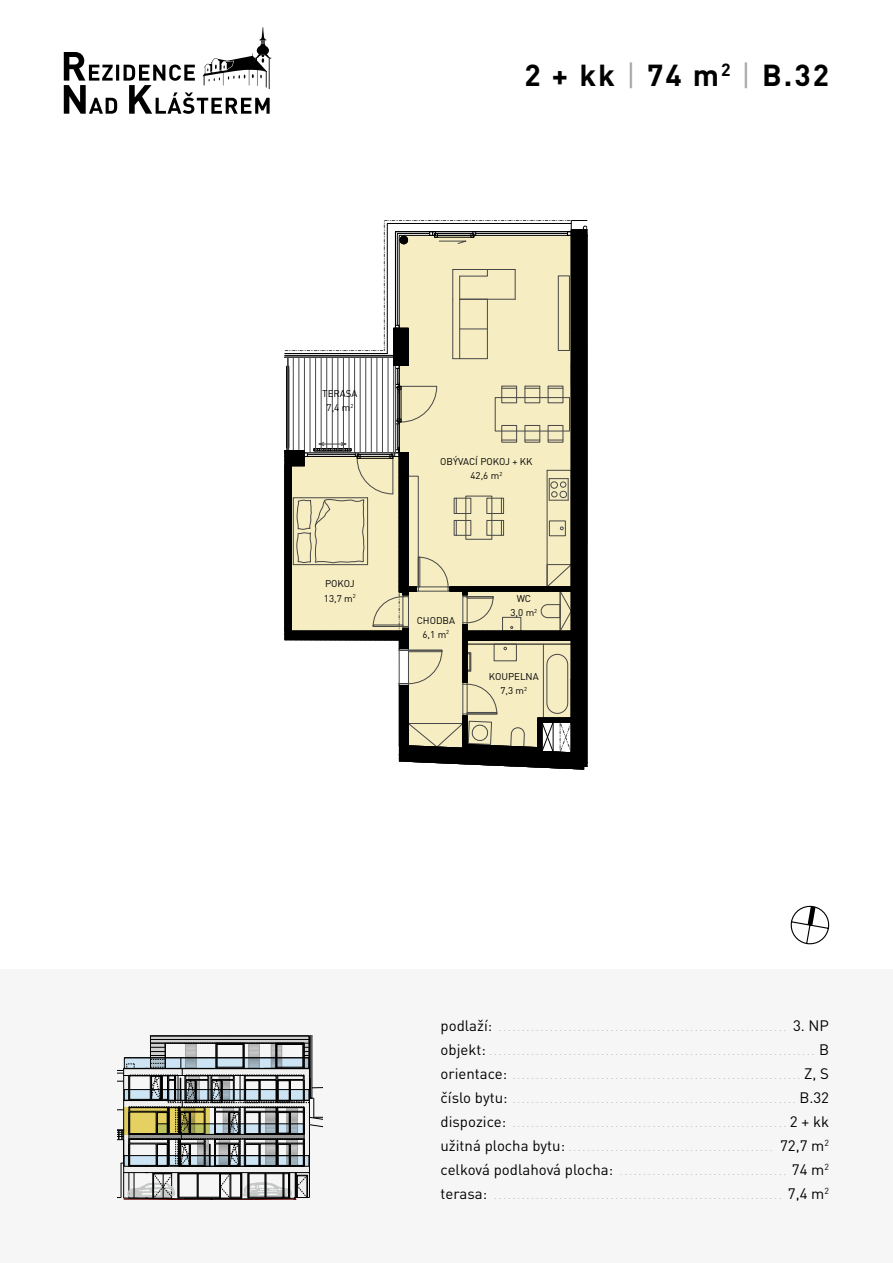
<style>
.page{position:relative;width:893px;height:1263px;background:#fff}
.page>*{position:absolute;margin:0;border:0;box-sizing:border-box;transform-origin:0 0}
.t1{font:700 30px "DIN Pro";color:#000}
.t2{font:9.75px/14.1px "DIN Pro";color:#000;text-align:center}
.t3{font:9px "DIN Pro";color:#a7a7a8}
.s1{font-weight:400;color:#a7a7a8}
.s2{font-size:15px;color:#000}
</style>
<div class="page">
<div style="left:0;top:969px;width:893px;height:294px;background:#f6f6f6"></div>
<hr style="left:150px;top:1035px;width:159px;height:1px;background:#000">
<svg style="left:117px;top:1036px;width:205px;height:164px"></svg>
<svg style="left:124px;top:1058px;width:185px;height:10px"></svg>
<svg style="left:124px;top:1089px;width:185px;height:11px"></svg>
<svg style="left:124px;top:1155px;width:185px;height:11px"></svg>
<svg style="left:210px;top:1124px;width:94px;height:10px"></svg>
<svg style="left:124px;top:1107px;width:86px;height:27px"></svg>
<svg style="left:64px;top:27px;width:207px;height:87px"></svg>
<svg style="left:790px;top:905px;width:40px;height:40px"></svg>
<svg style="left:284px;top:220px;width:303px;height:550px"></svg>
<h1 class="t1" style="left:524px;top:55px;width:306px">2 + kk <span class="s1">|</span> 74 m<sup>2</sup> <span class="s1">|</span> B.32</h1>
<p class="t2" style="left:322px;top:386px;width:37px">TERASA<br>7,4 m<sup>2</sup></p>
<p class="t2" style="left:324px;top:576px;width:33px;text-align:left">POKOJ<br>13,7 m<sup>2</sup></p>
<p class="t2" style="left:440px;top:454px;width:94px">OBÝVACÍ POKOJ + KK<br>42,6 m<sup>2</sup></p>
<p class="t2" style="left:417px;top:613px;width:40px">CHODBA<br>6,1 m<sup>2</sup></p>
<p class="t2" style="left:511px;top:591px;width:28px">WC<br>3,0 m<sup>2</sup></p>
<p class="t2" style="left:489px;top:669px;width:51px">KOUPELNA<br>7,3 m<sup>2</sup></p>
<p class="t3" style="left:441px;top:1022px;width:390px"><span class="s2">podlaží:</span> . . . . . . . . . . . . . . . . . . . . . . . . . . . . . . . . . . . . . . . . . . . . . . . . . . . . . . . . . . . . . . <span class="s2">3. NP</span></p>
<p class="t3" style="left:441px;top:1046px;width:390px"><span class="s2">objekt:</span> . . . . . . . . . . . . . . . . . . . . . . . . . . . . . . . . . . . . . . . . . . . . . . . . . . . . . . . . . . . . . . . . . . . . . <span class="s2">B</span></p>
<p class="t3" style="left:441px;top:1070px;width:390px"><span class="s2">orientace:</span> . . . . . . . . . . . . . . . . . . . . . . . . . . . . . . . . . . . . . . . . . . . . . . . . . . . . . . . . . . . . . <span class="s2">Z, S</span></p>
<p class="t3" style="left:441px;top:1094px;width:390px"><span class="s2">číslo bytu:</span> . . . . . . . . . . . . . . . . . . . . . . . . . . . . . . . . . . . . . . . . . . . . . . . . . . . . . . . . . . . . <span class="s2">B.32</span></p>
<p class="t3" style="left:441px;top:1118px;width:390px"><span class="s2">dispozice:</span> . . . . . . . . . . . . . . . . . . . . . . . . . . . . . . . . . . . . . . . . . . . . . . . . . . . . . . . . . . <span class="s2">2 + kk</span></p>
<p class="t3" style="left:441px;top:1142px;width:390px"><span class="s2">užitná plocha bytu:</span> . . . . . . . . . . . . . . . . . . . . . . . . . . . . . . . . . . . . . . . . . . . . <span class="s2">72,7 m</span><sup>2</sup></p>
<p class="t3" style="left:441px;top:1166px;width:390px"><span class="s2">celková podlahová plocha:</span> . . . . . . . . . . . . . . . . . . . . . . . . . . . . . . . . . . . <span class="s2">74 m</span><sup>2</sup></p>
<p class="t3" style="left:441px;top:1190px;width:390px"><span class="s2">terasa:</span> . . . . . . . . . . . . . . . . . . . . . . . . . . . . . . . . . . . . . . . . . . . . . . . . . . . . . . . . . . . . . . <span class="s2">7,4 m</span><sup>2</sup></p>
</div>
